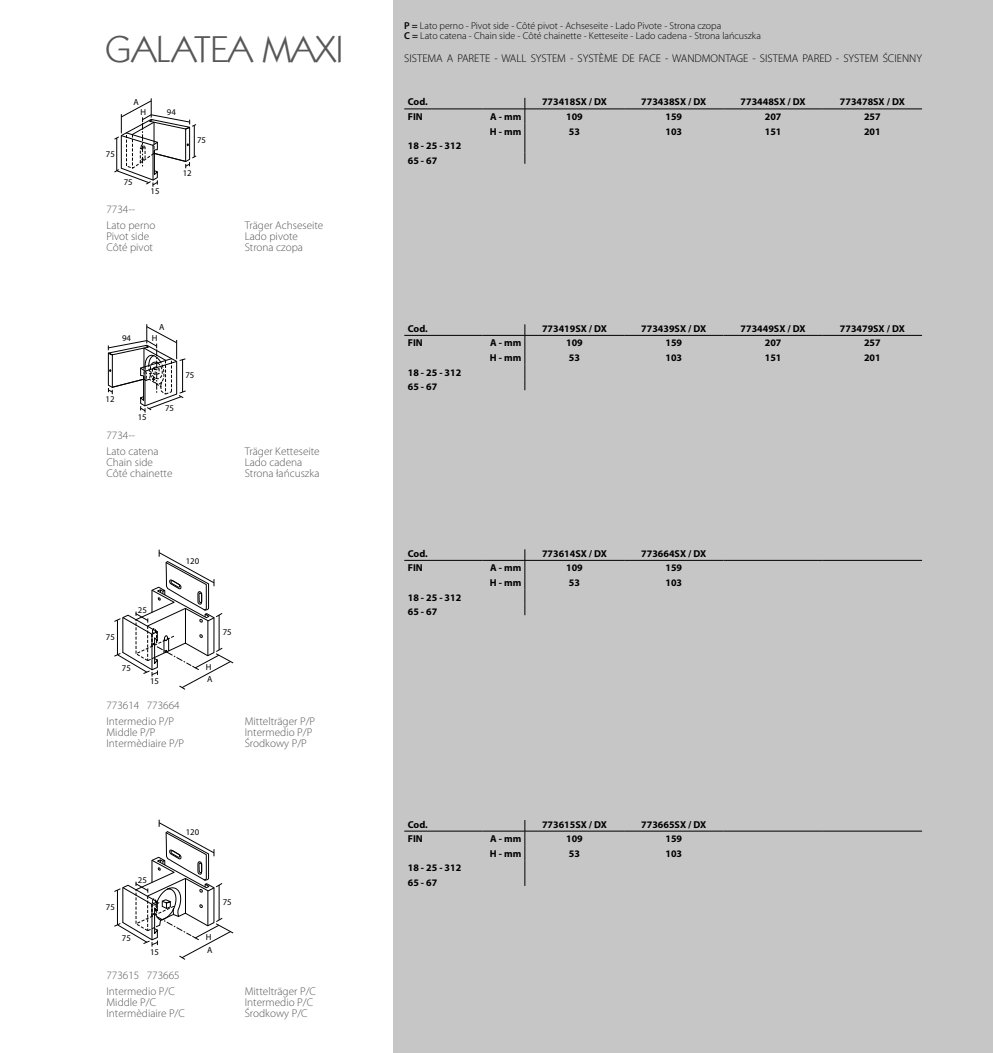
<style>
.page{position:relative;width:993px;height:1053px;background:#fff}
.page>*{position:absolute;margin:0;border:0;box-sizing:border-box;transform-origin:0 0}
.t1{font:37.5px "Kabel IT Cby BT";color:#575756}
.t2{font:300 11.25px/11.2px "Myriad Pro";color:#575756}
.t3{font:300 11.25px "Myriad Pro";color:#000}
.t4{font:700 10px/14.6px "Myriad Pro";color:#000}
.t5{font:300 10px/10.5px "Myriad Pro";color:#000}
.t6{font:8.75px "Myriad Pro";color:#000}
.s1{font-weight:600}
</style>
<div class="page">
<div style="left:393px;top:0;width:599px;height:1052px;background:#c6c6c6"></div>
<svg style="left:107px;top:324px;width:79px;height:89px"></svg>
<svg style="left:114px;top:549px;width:120px;height:141px"></svg>
<svg style="left:114px;top:819px;width:120px;height:141px"></svg>
<hr style="left:404px;top:109px;width:78px;height:1px;background:#000">
<hr style="left:482px;top:109px;width:42px;height:1px;background:#000">
<hr style="left:524px;top:109px;width:100px;height:1px;background:#000">
<hr style="left:624px;top:109px;width:99px;height:1px;background:#000">
<hr style="left:723px;top:109px;width:99px;height:1px;background:#000">
<hr style="left:822px;top:109px;width:99px;height:1px;background:#000">
<svg style="left:524px;top:98px;width:1px;height:66px"></svg>
<hr style="left:524px;top:335px;width:100px;height:1px;background:#000">
<hr style="left:624px;top:335px;width:99px;height:1px;background:#000">
<hr style="left:723px;top:335px;width:99px;height:1px;background:#000">
<hr style="left:822px;top:335px;width:99px;height:1px;background:#000">
<hr style="left:404px;top:335px;width:78px;height:1px;background:#000">
<hr style="left:482px;top:335px;width:42px;height:1px;background:#000">
<svg style="left:524px;top:324px;width:1px;height:66px"></svg>
<hr style="left:404px;top:560px;width:78px;height:1px;background:#000">
<hr style="left:482px;top:560px;width:42px;height:1px;background:#000">
<hr style="left:524px;top:560px;width:100px;height:1px;background:#000">
<hr style="left:624px;top:560px;width:99px;height:1px;background:#000">
<hr style="left:723px;top:560px;width:99px;height:1px;background:#000">
<hr style="left:822px;top:560px;width:99px;height:1px;background:#000">
<svg style="left:524px;top:549px;width:1px;height:66px"></svg>
<hr style="left:404px;top:830px;width:78px;height:1px;background:#000">
<hr style="left:482px;top:830px;width:42px;height:1px;background:#000">
<hr style="left:524px;top:830px;width:100px;height:1px;background:#000">
<hr style="left:624px;top:830px;width:99px;height:1px;background:#000">
<hr style="left:723px;top:830px;width:99px;height:1px;background:#000">
<hr style="left:822px;top:830px;width:99px;height:1px;background:#000">
<svg style="left:524px;top:820px;width:1px;height:65px"></svg>
<svg style="left:114px;top:98px;width:83px;height:89px"></svg>
<h1 class="t1" style="left:106px;top:26px;width:239px">GALATEA MAXI</h1>
<p class="t6" style="left:106px;top:149px;width:10px">75</p>
<p class="t6" style="left:133px;top:96px;width:7px">A</p>
<p class="t6" style="left:167px;top:107px;width:10px">94</p>
<p class="t6" style="left:197px;top:135px;width:10px">75</p>
<p class="t6" style="left:183px;top:167px;width:10px">12</p>
<p class="t6" style="left:124px;top:177px;width:10px">75</p>
<p class="t2" style="left:106px;top:202px;width:51px;line-height:15.5px">7734--<br>Lato perno</p>
<p class="t2" style="left:106px;top:231px;width:48px">Pivot side<br>Côté pivot</p>
<p class="t2" style="left:244px;top:219px;width:80px">Träger Achseseite<br>Lado pivote<br>Strona czopa</p>
<p class="t6" style="left:151px;top:186px;width:10px">15</p>
<p class="t6" style="left:122px;top:332px;width:10px">94</p>
<p class="t6" style="left:159px;top:322px;width:7px">A</p>
<p class="t6" style="left:152px;top:332px;width:7px">H</p>
<p class="t6" style="left:105px;top:393px;width:10px">12</p>
<p class="t6" style="left:138px;top:411px;width:10px">15</p>
<p class="t6" style="left:165px;top:402px;width:10px">75</p>
<p class="t6" style="left:185px;top:370px;width:10px">75</p>
<p class="t2" style="left:106px;top:427px;width:54px;line-height:15.5px">7734--<br>Lato catena</p>
<p class="t2" style="left:106px;top:456px;width:68px">Chain side<br>Côté chainette</p>
<p class="t2" style="left:244px;top:445px;width:76px">Träger Ketteseite<br>Lado cadena<br>Strona łańcuszka</p>
<p class="t6" style="left:106px;top:632px;width:10px">75</p>
<p class="t6" style="left:138px;top:604px;width:10px">25</p>
<p class="t6" style="left:186px;top:556px;width:15px">120</p>
<p class="t6" style="left:223px;top:626px;width:10px">75</p>
<p class="t6" style="left:206px;top:661px;width:7px">H</p>
<p class="t6" style="left:122px;top:662px;width:10px">75</p>
<p class="t2" style="left:106px;top:697px;width:75px;line-height:15.5px">773614 773664<br>Intermedio P/P</p>
<p class="t2" style="left:106px;top:726px;width:79px">Middle P/P<br>Intermèdiaire P/P</p>
<p class="t2" style="left:244px;top:715px;width:72px">Mittelträger P/P<br>Intermedio P/P<br>Środkowy P/P</p>
<p class="t6" style="left:207px;top:674px;width:7px">A</p>
<p class="t6" style="left:150px;top:676px;width:10px">15</p>
<p class="t6" style="left:106px;top:901px;width:10px">75</p>
<p class="t6" style="left:138px;top:874px;width:10px">25</p>
<p class="t6" style="left:186px;top:826px;width:15px">120</p>
<p class="t6" style="left:223px;top:896px;width:10px">75</p>
<p class="t6" style="left:206px;top:931px;width:7px">H</p>
<p class="t6" style="left:122px;top:932px;width:10px">75</p>
<p class="t2" style="left:106px;top:967px;width:75px;line-height:15.5px">773615 773665<br>Intermedio P/C</p>
<p class="t2" style="left:106px;top:996px;width:80px">Middle P/C<br>Intermèdiaire P/C</p>
<p class="t2" style="left:244px;top:985px;width:73px">Mittelträger P/C<br>Intermedio P/C<br>Środkowy P/C</p>
<p class="t6" style="left:207px;top:944px;width:7px">A</p>
<p class="t6" style="left:150px;top:946px;width:10px">15</p>
<p class="t5" style="left:404px;top:20px;width:358px"><span class="s1">P =</span> Lato perno - Pivot side - Côté pivot - Achseseite - Lado Pivote - Strona czopa<br><span class="s1">C =</span> Lato catena - Chain side - Côté chainette - Ketteseite - Lado cadena - Strona lańcuszka</p>
<p class="t3" style="left:404px;top:51px;width:519px">SISTEMA A PARETE - WALL SYSTEM - SYSTÈME DE FACE - WANDMONTAGE - SISTEMA PARED - SYSTEM ŚCIENNY</p>
<p class="t4" style="left:407px;top:94px;width:22px">Cod.</p>
<p class="t4" style="left:542px;top:94px;width:66px">773418SX / DX</p>
<p class="t4" style="left:641px;top:94px;width:66px">773438SX / DX</p>
<p class="t4" style="left:740px;top:94px;width:66px">773448SX / DX</p>
<p class="t4" style="left:839px;top:94px;width:66px">773478SX / DX</p>
<p class="t4" style="left:407px;top:109px;width:17px">FIN</p>
<p class="t4" style="left:490px;top:109px;width:33px">A - mm</p>
<p class="t4" style="left:566px;top:109px;width:18px">109</p>
<p class="t4" style="left:665px;top:109px;width:18px">159</p>
<p class="t4" style="left:764px;top:109px;width:18px">207</p>
<p class="t4" style="left:863px;top:109px;width:18px">257</p>
<p class="t4" style="left:490px;top:123px;width:33px">H - mm</p>
<p class="t4" style="left:568px;top:123px;width:13px">53</p>
<p class="t4" style="left:665px;top:123px;width:18px">103</p>
<p class="t4" style="left:764px;top:123px;width:18px">151</p>
<p class="t4" style="left:863px;top:123px;width:18px">201</p>
<p class="t4" style="left:407px;top:138px;width:55px">18 - 25 - 312<br>65 - 67</p>
<p class="t4" style="left:407px;top:321px;width:22px">Cod.</p>
<p class="t4" style="left:542px;top:321px;width:66px">773419SX / DX</p>
<p class="t4" style="left:641px;top:321px;width:66px">773439SX / DX</p>
<p class="t4" style="left:740px;top:321px;width:66px">773449SX / DX</p>
<p class="t4" style="left:839px;top:321px;width:66px">773479SX / DX</p>
<p class="t4" style="left:407px;top:335px;width:17px">FIN</p>
<p class="t4" style="left:490px;top:335px;width:33px">A - mm</p>
<p class="t4" style="left:566px;top:335px;width:18px">109</p>
<p class="t4" style="left:665px;top:335px;width:18px">159</p>
<p class="t4" style="left:764px;top:335px;width:18px">207</p>
<p class="t4" style="left:863px;top:335px;width:18px">257</p>
<p class="t4" style="left:490px;top:350px;width:33px">H - mm</p>
<p class="t4" style="left:568px;top:350px;width:13px">53</p>
<p class="t4" style="left:665px;top:350px;width:18px">103</p>
<p class="t4" style="left:764px;top:350px;width:18px">151</p>
<p class="t4" style="left:863px;top:350px;width:18px">201</p>
<p class="t4" style="left:407px;top:364px;width:55px">18 - 25 - 312<br>65 - 67</p>
<p class="t4" style="left:407px;top:545px;width:22px">Cod.</p>
<p class="t4" style="left:542px;top:545px;width:66px">773614SX / DX</p>
<p class="t4" style="left:641px;top:545px;width:66px">773664SX / DX</p>
<p class="t4" style="left:407px;top:560px;width:17px">FIN</p>
<p class="t4" style="left:490px;top:560px;width:33px">A - mm</p>
<p class="t4" style="left:566px;top:560px;width:18px">109</p>
<p class="t4" style="left:665px;top:560px;width:18px">159</p>
<p class="t4" style="left:490px;top:575px;width:33px">H - mm</p>
<p class="t4" style="left:568px;top:575px;width:13px">53</p>
<p class="t4" style="left:665px;top:575px;width:18px">103</p>
<p class="t4" style="left:407px;top:589px;width:55px">18 - 25 - 312<br>65 - 67</p>
<p class="t4" style="left:407px;top:816px;width:22px">Cod.</p>
<p class="t4" style="left:542px;top:816px;width:66px">773615SX / DX</p>
<p class="t4" style="left:641px;top:816px;width:66px">773665SX / DX</p>
<p class="t4" style="left:407px;top:831px;width:17px">FIN</p>
<p class="t4" style="left:490px;top:831px;width:33px">A - mm</p>
<p class="t4" style="left:566px;top:831px;width:18px">109</p>
<p class="t4" style="left:665px;top:831px;width:18px">159</p>
<p class="t4" style="left:490px;top:845px;width:33px">H - mm</p>
<p class="t4" style="left:568px;top:845px;width:13px">53</p>
<p class="t4" style="left:665px;top:845px;width:18px">103</p>
<p class="t4" style="left:407px;top:860px;width:55px">18 - 25 - 312<br>65 - 67</p>
</div>
